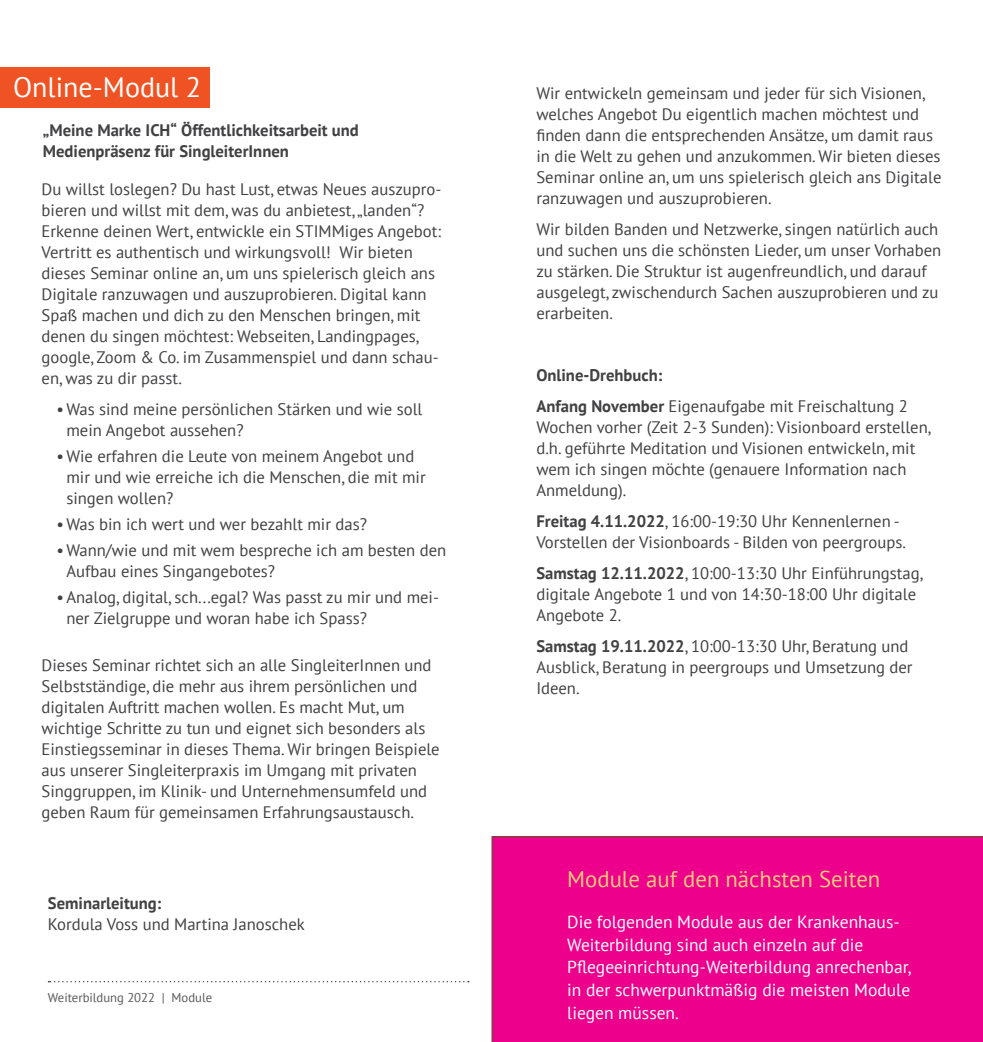
<style>
.page{position:relative;width:983px;height:1042px;background:#fff}
.page>*{position:absolute;margin:0;border:0;box-sizing:border-box;transform-origin:0 0}
.t1{font:28px "PT Sans";color:#fff}
.t2{font:22.75px "PT Sans";color:#fbcd79}
.t3{font:17.5px/22.8px "PT Sans";color:#fff}
.t4{font:16.62px/21px "PT Sans";color:#414042}
.t5{font:700 16.62px/21px "PT Sans";color:#414042}
.t6{font:12.6px "PT Sans";color:#58595b}
.s1{font-weight:400}
.s2{font-weight:700}
</style>
<div class="page">
<svg style="left:48px;top:981px;width:421px;height:1px"></svg>
<div style="left:0;top:67px;width:210px;height:40px;background:#f05323"></div>
<div style="left:491px;top:836px;width:491px;height:206px;background:#ec008c"></div>
<h1 class="t1" style="left:13px;top:69px;width:189px">Online-Modul 2</h1>
<p class="t5" style="left:43px;top:120px;width:317px">„Meine Marke ICH“ Öffentlichkeitsarbeit und<br>Medienpräsenz für SingleiterInnen</p>
<p class="t4" style="left:42px;top:178px;width:401px">Du willst loslegen? Du hast Lust, etwas Neues auszupro&shy;bieren und willst mit dem, was du anbietest, „landen“?<br>Erkenne deinen Wert, entwickle ein STIMMiges Angebot:<br>Vertritt es authentisch und wirkungsvoll! Wir bieten dieses Seminar online an, um uns spielerisch gleich ans Digitale ranzuwagen und auszuprobieren. Digital kann Spaß machen und dich zu den Menschen bringen, mit denen du singen möchtest: Webseiten, Landingpages, google, Zoom &amp; Co. im Zusammenspiel und dann schau&shy;en, was zu dir passt.</p>
<p class="t4" style="left:66px;top:398px;width:357px;text-indent:-10px">• Was sind meine persönlichen Stärken und wie soll mein Angebot aussehen?</p>
<p class="t4" style="left:66px;top:445px;width:361px;text-indent:-10px">• Wie erfahren die Leute von meinem Angebot und mir und wie erreiche ich die Menschen, die mit mir singen wollen?</p>
<p class="t4" style="left:56px;top:513px;width:312px">• Was bin ich wert und wer bezahlt mir das?</p>
<p class="t4" style="left:66px;top:539px;width:381px;text-indent:-10px">• Wann/wie und mit wem bespreche ich am besten den<br>Aufbau eines Singangebotes?</p>
<p class="t4" style="left:66px;top:586px;width:374px;text-indent:-10px">•Analog, digital, sch...egal? Was passt zu mir und mei&shy;ner Zielgruppe und woran habe ich Spass?</p>
<p class="t4" style="left:42px;top:654px;width:399px">Dieses Seminar richtet sich an alle SingleiterInnen und Selbstständige, die mehr aus ihrem persönlichen und digitalen Auftritt machen wollen. Es macht Mut, um wichtige Schritte zu tun und eignet sich besonders als Einstiegsseminar in dieses Thema. Wir bringen Beispiele aus unserer Singleiterpraxis im Umgang mit privaten Singgruppen, im Klinik- und Unternehmensumfeld und geben Raum für gemeinsamen Erfahrungsaustausch.</p>
<p class="t5" style="left:48px;top:893px;width:115px">Seminarleitung:</p>
<p class="t4" style="left:48px;top:913px;width:258px">Kordula Voss und Martina Janoschek</p>
<p class="t6" style="left:48px;top:989px;width:166px">Weiterbildung 2022 | Module</p>
<p class="t4" style="left:536px;top:83px;width:406px">Wir entwickeln gemeinsam und jeder für sich Visionen, welches Angebot Du eigentlich machen möchtest und finden dann die entsprechenden Ansätze, um damit raus in die Welt zu gehen und anzukommen. Wir bieten dieses Seminar online an, um uns spielerisch gleich ans Digitale ranzuwagen und auszuprobieren.</p>
<p class="t4" style="left:536px;top:218px;width:406px">Wir bilden Banden und Netzwerke, singen natürlich auch und suchen uns die schönsten Lieder, um unser Vorhaben zu stärken. Die Struktur ist augenfreundlich, und darauf ausgelegt, zwischendurch Sachen auszuprobieren und zu erarbeiten.</p>
<p class="t5" style="left:536px;top:360px;width:373px;line-height:31px">Online-Drehbuch:<br>Anfang November <span class="s1">Eigenaufgabe mit Freischaltung 2</span></p>
<p class="t4" style="left:536px;top:416px;width:396px">Wochen vorher (Zeit 2-3 Sunden): Visionboard erstellen, d.h. geführte Meditation und Visionen entwickeln, mit wem ich singen möchte (genauere Information nach Anmeldung).</p>
<p class="t4" style="left:536px;top:510px;width:371px"><span class="s2">Freitag 4.11.2022</span>, 16:00-19:30 Uhr Kennenlernen -<br>Vorstellen der Visionboards - Bilden von peergroups.</p>
<p class="t4" style="left:536px;top:562px;width:388px"><span class="s2">Samstag 12.11.2022</span>, 10:00-13:30 Uhr Einführungstag, digitale Angebote 1 und von 14:30-18:00 Uhr digitale<br>Angebote 2.</p>
<p class="t4" style="left:536px;top:635px;width:377px"><span class="s2">Samstag 19.11.2022</span>, 10:00-13:30 Uhr, Beratung und<br>Ausblick, Beratung in peergroups und Umsetzung der<br>Ideen.</p>
<h2 class="t2" style="left:567px;top:864px;width:314px">Module auf den nächsten Seiten</h2>
<p class="t3" style="left:567px;top:910px;width:345px">Die folgenden Module aus der Krankenhaus-Weiterbildung sind auch einzeln auf die Pflegeeinrichtung-Weiterbildung anrechenbar, in der schwerpunktmäßig die meisten Module liegen müssen.</p>
</div>
